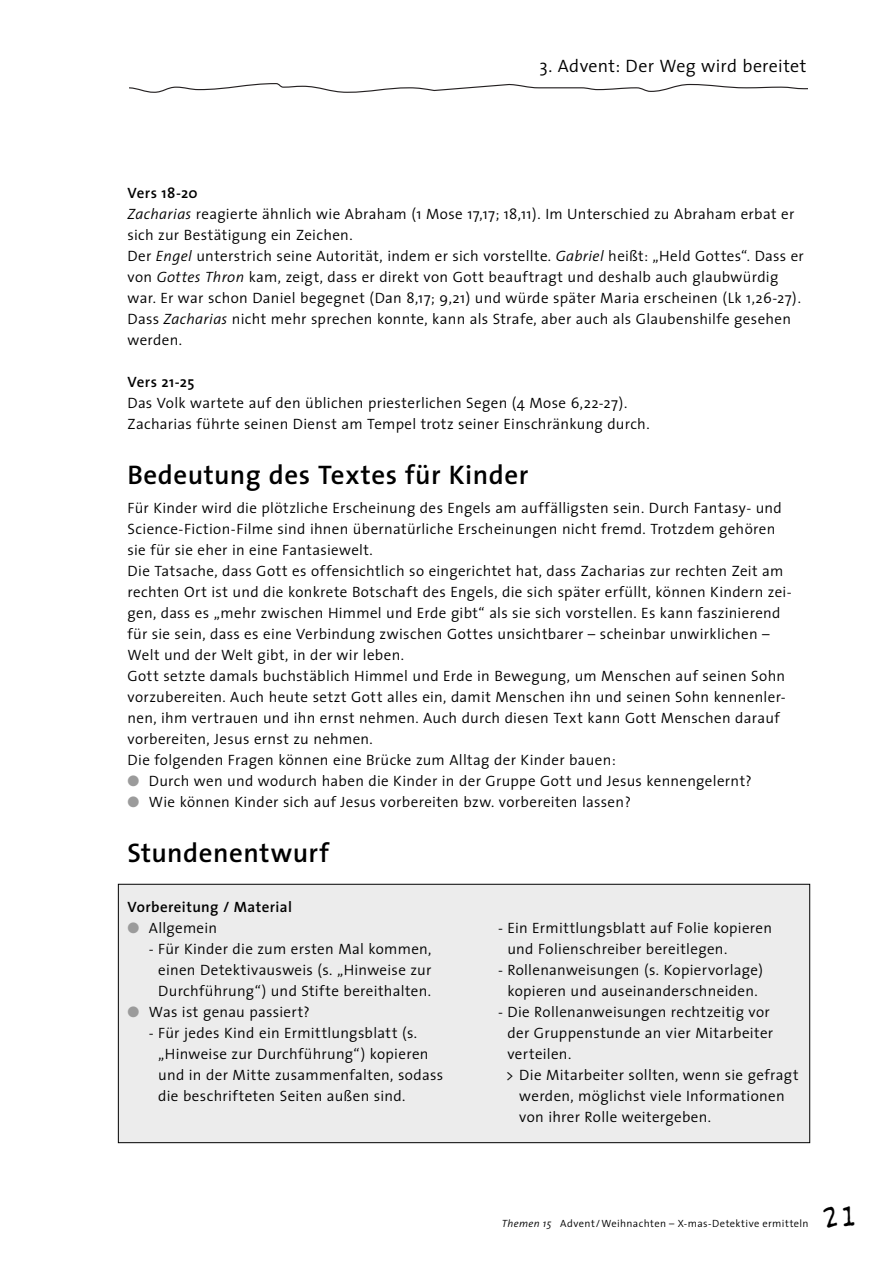
<style>
.page{position:relative;width:893px;height:1263px;background:#fff}
.page>*{position:absolute;margin:0;border:0;box-sizing:border-box;transform-origin:0 0}
.t1{font:36px "Providence";color:#000}
.t2{font:600 27px "The Sans";letter-spacing:.02em;color:#000}
.t3{font:300 18px "The Sans";letter-spacing:.015em;color:#000}
.t4{font:300 15px/21px "The Sans";letter-spacing:.02em;color:#000}
.t5{font:600 15px "The Sans";letter-spacing:.025em;color:#000}
.t6{font:300 10.5px "The Sans";letter-spacing:.035em;color:#000}
.s1{font-weight:600}
.s2{font-style:italic}
.s3{color:#9b9b9b}
</style>
<div class="page">
<svg style="left:129px;top:83px;width:679px;height:10px"></svg>
<div style="left:118px;top:884px;width:692px;height:259px;background:#ececec"></div>
<div style="left:118px;top:884px;width:692px;height:259px;border:1px solid #000"></div>
<p class="t3" style="left:540px;top:58px;width:268px">3. Advent: Der Weg wird bereitet</p>
<p class="t4" style="left:128px;top:183px;width:678px"><span class="s1">Vers 18-20<br></span><span class="s2">Zacharias</span> reagierte ähnlich wie Abraham (1 Mose 17,17; 18,11). Im Unterschied zu Abraham erbat er sich zur Bestätigung ein Zeichen.<br>Der <span class="s2">Engel</span> unterstrich seine Autorität, indem er sich vorstellte. <span class="s2">Gabriel</span> heißt: „Held Gottes“. Dass er von <span class="s2">Gottes Thron</span> kam, zeigt, dass er direkt von Gott beauftragt und deshalb auch glaubwürdig war. Er war schon Daniel begegnet (Dan 8,17; 9,21) und würde später Maria erscheinen (Lk 1,26-27).<br>Dass <span class="s2">Zacharias</span> nicht mehr sprechen konnte, kann als Strafe, aber auch als Glaubenshilfe gesehen werden.</p>
<p class="t5" style="left:128px;top:375px;width:68px">Vers 21-25</p>
<p class="t4" style="left:128px;top:393px;width:524px">Das Volk wartete auf den üblichen priesterlichen Segen (4 Mose 6,22-27).<br>Zacharias führte seinen Dienst am Tempel trotz seiner Einschränkung durch.</p>
<h2 class="t2" style="left:128px;top:464px;width:402px">Bedeutung des Textes für Kinder</h2>
<p class="t4" style="left:128px;top:498px;width:666px">Für Kinder wird die plötzliche Erscheinung des Engels am auffälligsten sein. Durch Fantasy- und Science-Fiction-Filme sind ihnen übernatürliche Erscheinungen nicht fremd. Trotzdem gehören sie für sie eher in eine Fantasiewelt.<br>Die Tatsache, dass Gott es offensichtlich so eingerichtet hat, dass Zacharias zur rechten Zeit am rechten Ort ist und die konkrete Botschaft des Engels, die sich später erfüllt, können Kindern zei&shy;gen, dass es „mehr zwischen Himmel und Erde gibt“ als sie sich vorstellen. Es kann faszinierend für sie sein, dass es eine Verbindung zwischen Gottes unsichtbarer – scheinbar unwirklichen – Welt und der Welt gibt, in der wir leben.<br>Gott setzte damals buchstäblich Himmel und Erde in Bewegung, um Menschen auf seinen Sohn vorzubereiten. Auch heute setzt Gott alles ein, damit Menschen ihn und seinen Sohn kennenler&shy;nen, ihm vertrauen und ihn ernst nehmen. Auch durch diesen Text kann Gott Menschen darauf vorbereiten, Jesus ernst zu nehmen.<br>Die folgenden Fragen können eine Brücke zum Alltag der Kinder bauen:</p>
<p class="t4" style="left:128px;top:771px;width:626px"><span class="s3">●</span> Durch wen und wodurch haben die Kinder in der Gruppe Gott und Jesus kennengelernt?</p>
<p class="t4" style="left:128px;top:792px;width:505px"><span class="s3">●</span> Wie können Kinder sich auf Jesus vorbereiten bzw. vorbereiten lassen?</p>
<h2 class="t2" style="left:128px;top:842px;width:203px">Stundenentwurf</h2>
<p class="t5" style="left:128px;top:900px;width:166px">Vorbereitung / Material</p>
<p class="t4" style="left:128px;top:918px;width:91px"><span class="s3">●</span> Allgemein</p>
<p class="t4" style="left:158px;top:939px;width:275px;text-align:justify;text-indent:-9px">- Für Kinder die zum ersten Mal kommen, einen Detektivausweis (s. „Hinweise zur Durchführung“) und Stifte bereithalten.</p>
<p class="t4" style="left:128px;top:1002px;width:184px"><span class="s3">●</span> Was ist genau passiert?</p>
<p class="t4" style="left:158px;top:1023px;width:286px;text-indent:-9px">- Für jedes Kind ein Ermittlungsblatt (s. „Hinweise zur Durchführung“) kopieren und in der Mitte zusammenfalten, sodass die beschrifteten Seiten außen sind.</p>
<p class="t4" style="left:507px;top:918px;width:266px;text-indent:-9px">- Ein Ermittlungsblatt auf Folie kopieren und Folienschreiber bereitlegen.</p>
<p class="t4" style="left:498px;top:960px;width:266px;text-align:center">- Rollenanweisungen (s. Kopiervorlage) kopieren und auseinanderschneiden.</p>
<p class="t4" style="left:498px;top:1002px;width:273px">- Die Rollenanweisungen rechtzeitig vor</p>
<p class="t4" style="left:507px;top:1023px;width:267px">der Gruppenstunde an vier Mitarbeiter</p>
<p class="t4" style="left:507px;top:1044px;width:65px">verteilen.</p>
<p class="t4" style="left:506px;top:1065px;width:294px">&gt; Die Mitarbeiter sollten, wenn sie gefragt</p>
<p class="t4" style="left:519px;top:1086px;width:267px">werden, möglichst viele Informationen</p>
<p class="t4" style="left:519px;top:1107px;width:193px">von ihrer Rolle weitergeben.</p>
<p class="t6" style="left:502px;top:1219px;width:308px"><span class="s2">Themen 15</span> Advent / Weihnachten – X-mas-Detektive ermitteln</p>
<h1 class="t1" style="left:820px;top:1201px;width:38px">21</h1>
</div>
